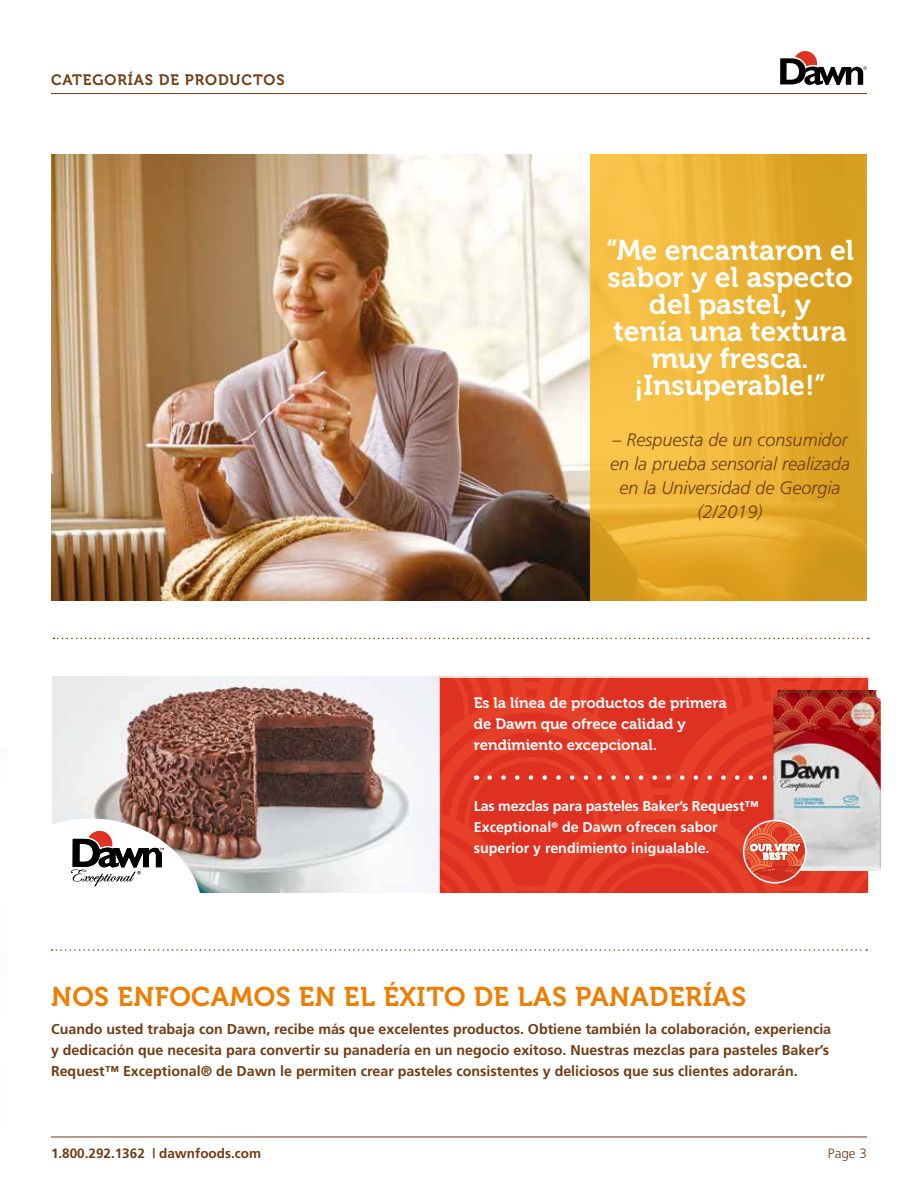
<style>
.page{position:relative;width:918px;height:1188px;background:#fff}
.page>*{position:absolute;margin:0;border:0;box-sizing:border-box;transform-origin:0 0}
.t1{font:28.5px/27px "Museo 700";color:#fff;text-align:center}
.t2{font:27px "Museo 700";letter-spacing:.02em;color:#ef7d00}
.t3{font:italic 300 18px/24px "Frutiger";color:#703c15;text-align:center}
.t4{font:15px/21px "Museo 700";color:#fff}
.t5{font:15px "Museo 700";letter-spacing:.06em;color:#703c15}
.t6{font:700 14.25px/21px "Frutiger";color:#703c15}
.t7{font:700 14.25px/21px "Frutiger";color:#fff}
.t8{font:700 13.5px "Frutiger";color:#703c15}
.t9{font:300 13.5px "Frutiger";color:#703c15}
.t10{font:9.45px/8.6px "Museo 700";letter-spacing:.05em;color:#fff;text-align:center}
</style>
<div class="page">
<hr style="left:51px;top:1137px;width:816px;height:1px;background:#703c15">
<hr style="left:51px;top:93px;width:816px;height:1px;background:#703c15">
<svg style="left:780px;top:51px;width:87px;height:34px"></svg>
<svg style="left:52px;top:949px;width:815px;height:2px"></svg>
<img style="left:53px;top:677px;width:386px;height:215px">
<svg style="left:52px;top:819px;width:148px;height:74px"></svg>
<img style="left:51px;top:154px;width:540px;height:447px">
<svg style="left:591px;top:154px;width:276px;height:447px;background:#e8b033"></svg>
<svg style="left:53px;top:638px;width:816px;height:1px"></svg>
<img style="left:869px;top:690px;width:12px;height:181px">
<svg style="left:439px;top:677px;width:430px;height:215px;background:#dc4a3b"></svg>
<p class="t5" style="left:51px;top:72px;width:235px">CATEGORÍAS DE PRODUCTOS</p>
<h1 class="t1" style="left:606px;top:237px;width:250px">“Me encantaron el sabor y el aspecto del pastel, y<br>tenía una textura muy fresca. ¡Insuperable!”</h1>
<p class="t3" style="left:610px;top:428px;width:242px">– Respuesta de un consumidor en la prueba sensorial realizada en la Universidad de Georgia (2/2019)</p>
<p class="t4" style="left:474px;top:693px;width:254px">Es la línea de productos de primera de Dawn que ofrece calidad y rendimiento excepcional.</p>
<p class="t7" style="left:474px;top:796px;width:286px">Las mezclas para pasteles Baker’s Request™<br>Exceptional<sup>®</sup> de Dawn ofrecen sabor superior y rendimiento inigualable.</p>
<p class="t10" style="left:750px;top:843px;width:51px">OUR VERY<br>BEST</p>
<h2 class="t2" style="left:51px;top:982px;width:697px">NOS ENFOCAMOS EN EL ÉXITO DE LAS PANADERÍAS</h2>
<p class="t6" style="left:51px;top:1018px;width:782px">Cuando usted trabaja con Dawn, recibe más que excelentes productos. Obtiene también la colaboración, experiencia y dedicación que necesita para convertir su panadería en un negocio exitoso. Nuestras mezclas para pasteles Baker’s<br>Request™ Exceptional® de Dawn le permiten crear pasteles consistentes y deliciosos que sus clientes adorarán.</p>
<p class="t8" style="left:51px;top:1146px;width:212px">1.800.292.1362 | dawnfoods.com</p>
<p class="t9" style="left:828px;top:1146px;width:41px">Page 3</p>
</div>
